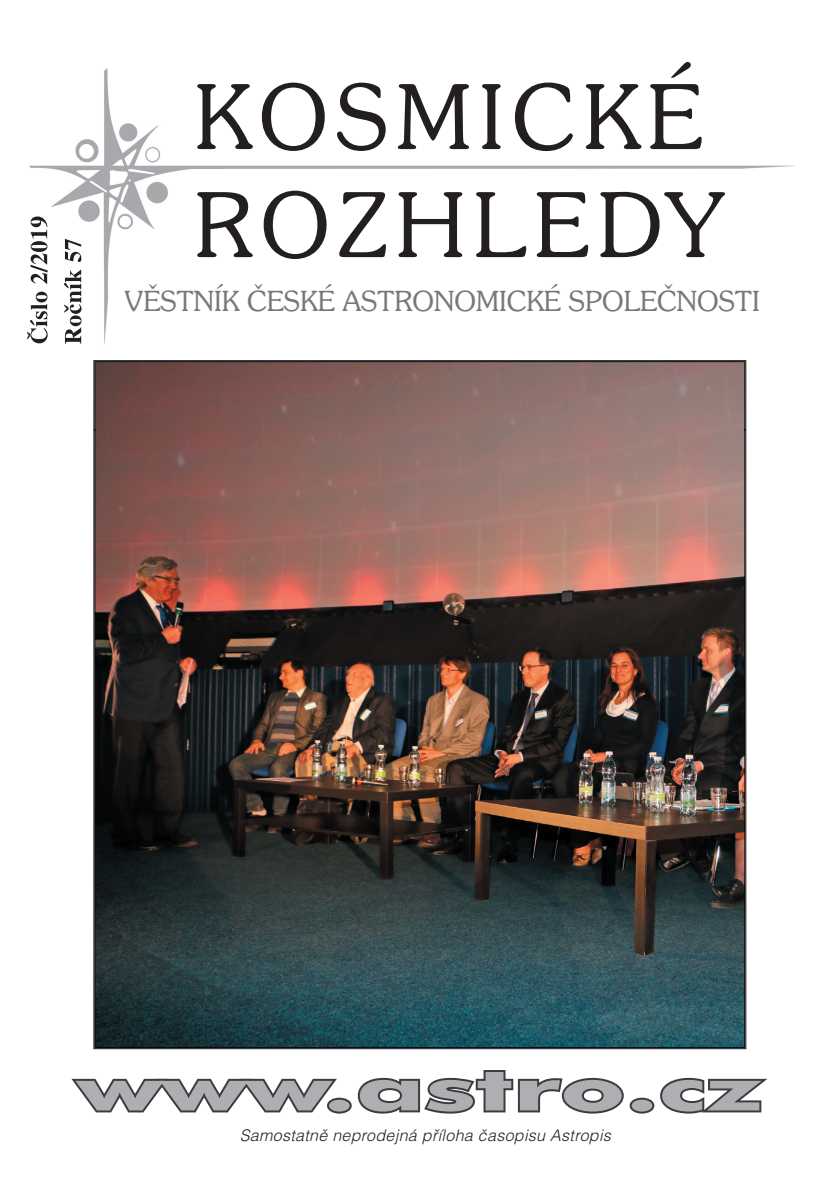
<style>
.page{position:relative;width:840px;height:1191px;background:#fff}
.page>*{position:absolute;margin:0;border:0;box-sizing:border-box;transform-origin:0 0}
.t1{font:700 60px "Futura BTCE";color:#aeafb3;scale:1.75 1}
.t2{font:300 28px "Souvenir IT Cby BTCE";color:#76787b}
.t3{font:italic 300 16px "Helvetica CE";letter-spacing:.02em;color:#231f20}
</style>
<div class="page">
<img style="left:29px;top:68px;width:765px;height:331px">
<img style="left:197px;top:68px;width:504px;height:83px">
<img style="left:197px;top:191px;width:527px;height:68px">
<img style="left:29px;top:216px;width:19px;height:127px">
<img style="left:64px;top:314px;width:17px;height:30px">
<img style="left:64px;top:239px;width:17px;height:75px">
<svg style="left:71px;top:1078px;width:269px;height:36px"></svg>
<div style="left:327px;top:1097px;width:24px;height:16px;border:4px solid #3c3c3d;border-radius:50%"></div>
<svg style="left:357px;top:1070px;width:267px;height:44px"></svg>
<div style="left:629px;top:1097px;width:25px;height:16px;border:4px solid #3c3c3d;border-radius:50%"></div>
<svg style="left:660px;top:1077px;width:108px;height:37px"></svg>
<img style="left:93px;top:399px;width:653px;height:650px">
<img style="left:93px;top:360px;width:653px;height:39px">
<img style="left:94px;top:361px;width:651px;height:69px">
<img style="left:94px;top:429px;width:66px;height:619px">
<img style="left:679px;top:429px;width:66px;height:619px">
<img style="left:159px;top:979px;width:521px;height:69px">
<h2 class="t2" style="left:125px;top:282px;width:636px">VĚSTNÍK ČESKÉ ASTRONOMICKÉ SPOLEČNOSTI</h2>
<h1 class="t1" style="left:77px;top:1047px;width:393px">www.astro.cz</h1>
<p class="t3" style="left:240px;top:1126px;width:372px">Samostatně neprodejná příloha časopisu Astropis</p>
</div>
